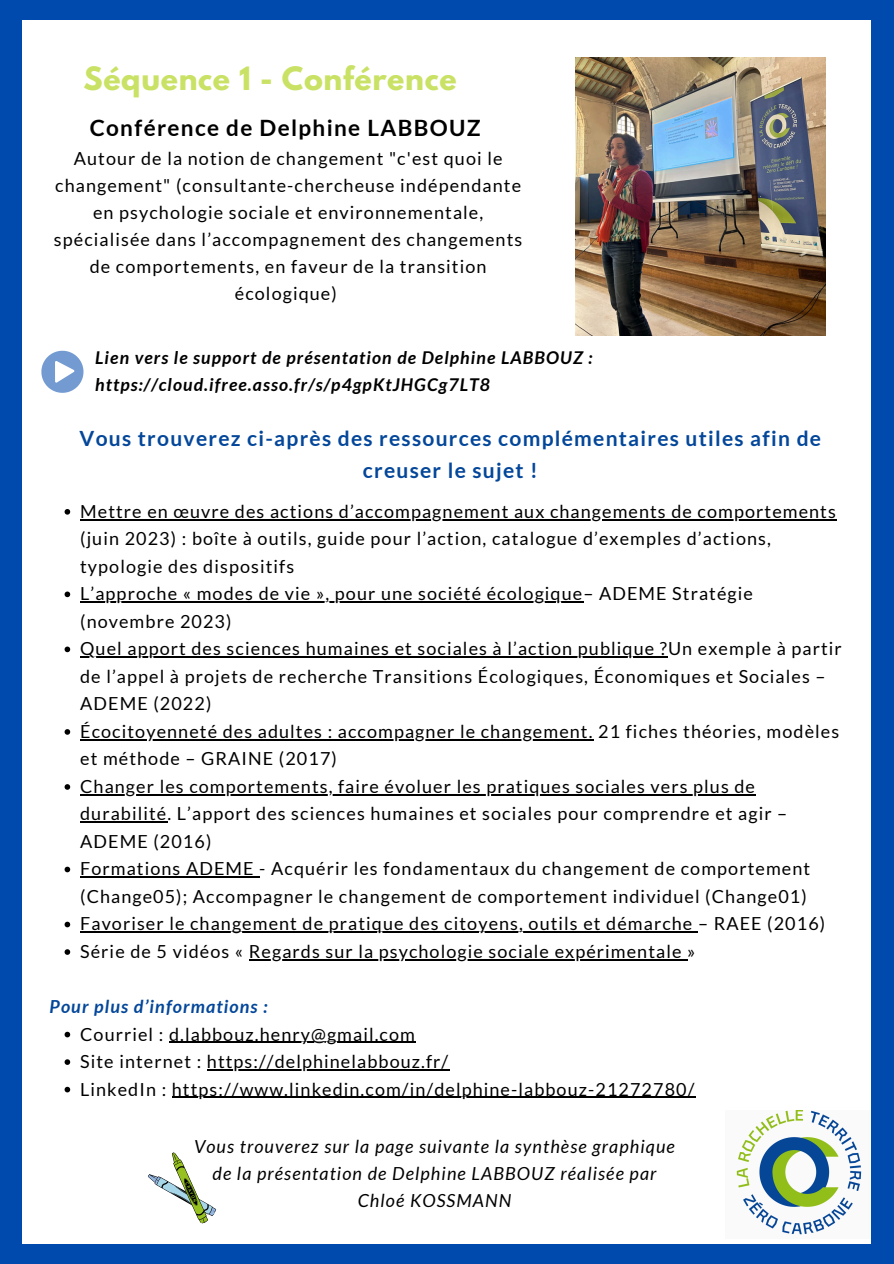
<style>
.page{position:relative;width:894px;height:1264px;background:#fff}
.page>*{position:absolute;margin:0;border:0;box-sizing:border-box;transform-origin:0 0}
.t1{font:700 28.5px "League Spartan";letter-spacing:.025em;color:#c9e265}
.t2{font:700 22.5px "Lato";letter-spacing:.06em;color:#000}
.t3{font:700 21px/32px "Lato";letter-spacing:.06em;color:#04479a;text-align:center}
.t4{font:18px/27.5px "Lato";letter-spacing:.06em;color:#000}
.t5{font:italic 18px/27px "Lato";letter-spacing:.06em;color:#000;text-align:center}
.t6{font:italic 700 18px "Lato";letter-spacing:.06em;color:#04479a}
.t7{font:italic 700 17.7px/27px "Lato";letter-spacing:.06em;color:#000}
</style>
<div class="page">
<div style="left:0;top:0;width:893px;height:1263px;background:#004aad"></div>
<div style="left:23px;top:20px;width:847px;height:1223px;background:#fff"></div>
<img style="left:736px;top:1110px;width:126px;height:125px">
<img style="left:575px;top:57px;width:250px;height:278px">
<svg style="left:65px;top:509px;width:5px;height:5px"></svg>
<hr style="left:80px;top:519px;width:756px;height:1px;background:#000">
<svg style="left:65px;top:591px;width:5px;height:6px"></svg>
<hr style="left:80px;top:601px;width:503px;height:2px;background:#000">
<svg style="left:65px;top:646px;width:5px;height:6px"></svg>
<hr style="left:80px;top:656px;width:588px;height:2px;background:#000">
<svg style="left:65px;top:729px;width:5px;height:5px"></svg>
<hr style="left:80px;top:739px;width:513px;height:1px;background:#000">
<svg style="left:65px;top:784px;width:5px;height:5px"></svg>
<hr style="left:80px;top:794px;width:676px;height:1px;background:#000">
<hr style="left:80px;top:821px;width:87px;height:2px;background:#000">
<svg style="left:65px;top:866px;width:5px;height:6px"></svg>
<hr style="left:80px;top:876px;width:179px;height:2px;background:#000">
<svg style="left:65px;top:921px;width:5px;height:6px"></svg>
<hr style="left:80px;top:931px;width:617px;height:2px;background:#000">
<svg style="left:65px;top:949px;width:5px;height:5px"></svg>
<hr style="left:249px;top:959px;width:438px;height:1px;background:#000">
<svg style="left:65px;top:1031px;width:5px;height:6px"></svg>
<hr style="left:169px;top:1041px;width:247px;height:2px;background:#000">
<svg style="left:65px;top:1059px;width:5px;height:5px"></svg>
<hr style="left:207px;top:1069px;width:242px;height:1px;background:#000">
<svg style="left:65px;top:1086px;width:5px;height:6px"></svg>
<hr style="left:172px;top:1096px;width:523px;height:2px;background:#000">
<svg style="left:148px;top:1152px;width:69px;height:72px"></svg>
<svg style="left:41px;top:351px;width:42px;height:41px"></svg>
<p class="t1" style="left:83px;top:64px;width:374px">Séquence 1 - Conférence</p>
<h3 class="t2" style="left:90px;top:114px;width:392px">Conférence de Delphine LABBOUZ</h3>
<p class="t4" style="left:54px;top:144px;width:469px;line-height:27px;text-align:center">Autour de la notion de changement "c'est quoi le changement" (consultante-chercheuse indépendante en psychologie sociale et environnementale, spécialisée dans l’accompagnement des changements de comportements, en faveur de la transition écologique)</p>
<p class="t7" style="left:95px;top:343px;width:498px">Lien vers le support de présentation de Delphine LABBOUZ : https://cloud.ifree.asso.fr/s/p4gpKtJHGCg7LT8</p>
<h1 class="t3" style="left:80px;top:422px;width:742px">Vous trouverez ci-après des ressources complémentaires utiles afin de creuser le sujet !</h1>
<p class="t4" style="left:80px;top:497px;width:757px">Mettre en œuvre des actions d’accompagnement aux changements de comportements (juin 2023) : boîte à outils, guide pour l’action, catalogue d’exemples d’actions, typologie des dispositifs</p>
<p class="t4" style="left:80px;top:579px;width:674px">L’approche « modes de vie », pour une société écologique– ADEME Stratégie (novembre 2023)</p>
<p class="t4" style="left:80px;top:634px;width:763px">Quel apport des sciences humaines et sociales à l’action publique ?Un exemple à partir de l’appel à projets de recherche Transitions Écologiques, Économiques et Sociales –<br>ADEME (2022)</p>
<h3 class="t4" style="left:80px;top:717px;width:760px">Écocitoyenneté des adultes : accompagner le changement. 21 fiches théories, modèles et méthode – GRAINE (2017)</h3>
<h2 class="t4" style="left:80px;top:772px;width:708px">Changer les comportements, faire évoluer les pratiques sociales vers plus de durabilité. L’apport des sciences humaines et sociales pour comprendre et agir –<br>ADEME (2016)</h2>
<p class="t4" style="left:80px;top:854px;width:731px">Formations ADEME - Acquérir les fondamentaux du changement de comportement (Change05); Accompagner le changement de comportement individuel (Change01)</p>
<p class="t4" style="left:80px;top:909px;width:746px">Favoriser le changement de pratique des citoyens, outils et démarche – RAEE (2016)</p>
<p class="t4" style="left:80px;top:937px;width:616px">Série de 5 vidéos « Regards sur la psychologie sociale expérimentale »</p>
<p class="t6" style="left:50px;top:995px;width:219px">Pour plus d’informations :</p>
<p class="t4" style="left:80px;top:1019px;width:336px">Courriel : d.labbouz.henry@gmail.com</p>
<p class="t4" style="left:80px;top:1047px;width:369px">Site internet : https://delphinelabbouz.fr/</p>
<p class="t4" style="left:80px;top:1074px;width:615px">LinkedIn : https://www.linkedin.com/in/delphine-labbouz-21272780/</p>
<p class="t5" style="left:194px;top:1132px;width:482px">Vous trouverez sur la page suivante la synthèse graphique de la présentation de Delphine LABBOUZ réalisée par<br>Chloé KOSSMANN</p>
</div>
